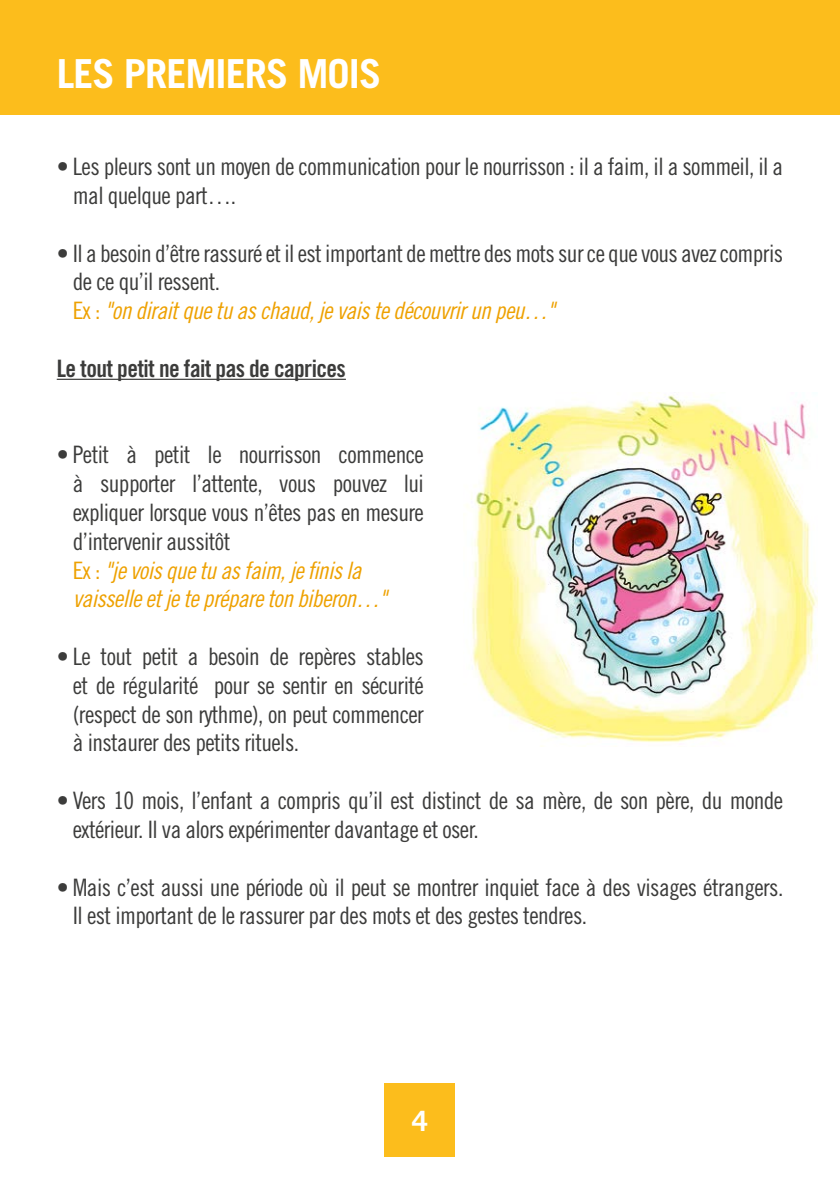
<style>
.page{position:relative;width:840px;height:1191px;background:#fff}
.page>*{position:absolute;margin:0;border:0;box-sizing:border-box;transform-origin:0 0}
.t1{font:700 40px "Trade Gothic";letter-spacing:-.025em;color:#fff}
.t2{font:700 28px "Trade Gothic";color:#fff}
.t3{font:24px/28.8px "Trade Gothic Cond Eighteen";letter-spacing:-.025em;color:#3c3c3b}
.t4{font:24px/28.8px "Trade Gothic Cond Eighteen Obl";letter-spacing:-.025em;color:#eea100}
.t5{font:24px "Trade Gothic Bold Cond Twenty";letter-spacing:-.025em;color:#3c3c3b}
.s1{font-family:"Trade Gothic Bold Cond Twenty"}
.s2{font-family:"Trade Gothic Cond Eighteen"}
</style>
<div class="page">
<hr style="left:839px;top:0;width:1px;height:115px;background:#f08013">
<div style="left:0;top:0;width:839px;height:115px;background:#fcbd1c"></div>
<hr style="left:57px;top:379px;width:289px;height:1px;background:#3c3c3b">
<img style="left:467px;top:395px;width:349px;height:348px">
<div style="left:385px;top:1083px;width:69px;height:74px;background:#fcbd1c"></div>
<h1 class="t1" style="left:57px;top:49px;width:326px">LES PREMIERS MOIS</h1>
<p class="t3" style="left:73px;top:152px;width:711px;text-indent:-16px"><span class="s1">•</span> Les pleurs sont un moyen de communication pour le nourrisson : il a faim, il a sommeil, il a mal quelque part….</p>
<p class="t3" style="left:73px;top:238px;width:711px;text-indent:-16px"><span class="s1">•</span> Il a besoin d’être rassuré et il est important de mettre des mots sur ce que vous avez compris de ce qu’il ressent.</p>
<p class="t4" style="left:73px;top:296px;width:483px"><span class="s2">Ex :</span> "on dirait que tu as chaud, je vais te découvrir un peu…"</p>
<p class="t5" style="left:57px;top:354px;width:290px">Le tout petit ne fait pas de caprices</p>
<p class="t3" style="left:73px;top:440px;width:352px;text-align:justify;text-indent:-16px"><span class="s1">•</span> Petit à petit le nourrisson commence à supporter l’attente, vous pouvez lui expliquer lorsque vous n’êtes pas en mesure d’intervenir aussitôt</p>
<p class="t4" style="left:73px;top:555px;width:315px"><span class="s2">Ex :</span> "je vois que tu as faim, je finis la vaisselle et je te prépare ton biberon…"</p>
<p class="t3" style="left:73px;top:642px;width:352px;text-align:justify;text-indent:-16px"><span class="s1">•</span> Le tout petit a besoin de repères stables et de régularité pour se sentir en sécurité (respect de son rythme), on peut commencer à instaurer des petits rituels.</p>
<p class="t3" style="left:73px;top:786px;width:711px;text-indent:-16px"><span class="s1">•</span> Vers 10 mois, l’enfant a compris qu’il est distinct de sa mère, de son père, du monde extérieur. Il va alors expérimenter davantage et oser.</p>
<p class="t3" style="left:73px;top:872px;width:711px;text-indent:-16px"><span class="s1">•</span> Mais c’est aussi une période où il peut se montrer inquiet face à des visages étrangers.<br>Il est important de le rassurer par des mots et des gestes tendres.</p>
<p class="t2" style="left:412px;top:1103px;width:17px">4</p>
</div>
